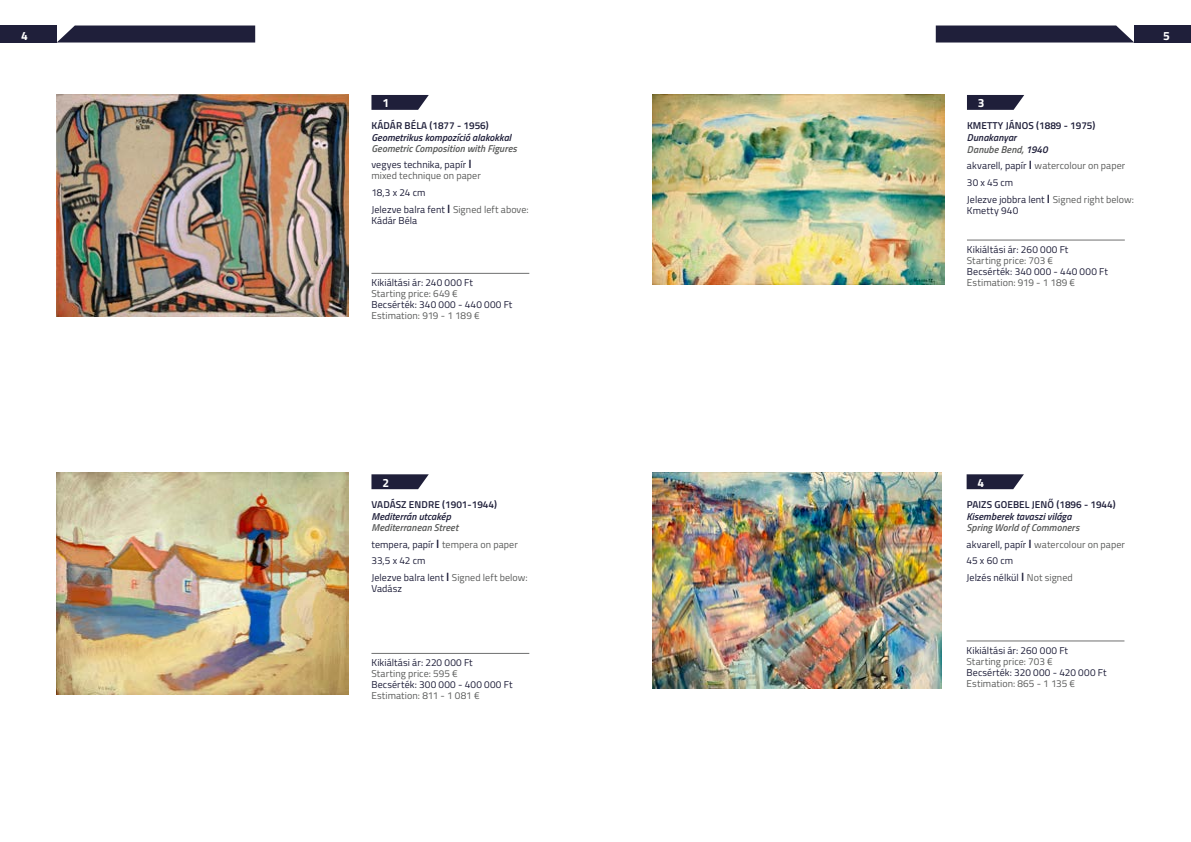
<style>
.page{position:relative;width:1191px;height:842px;background:#fff}
.page>*{position:absolute;margin:0;border:0;box-sizing:border-box;transform-origin:0 0}
.t1{font:700 12px "Titillium Web";color:#fff}
.t2{font:10px/16.7px "Titillium Web";letter-spacing:.01em;color:#1f1f3a}
.t3{font:10px "Titillium Web";letter-spacing:.005em;color:#5b5c5b}
.t4{font:italic 600 10px/12px "Titillium Web";letter-spacing:.005em;color:#1f1f3a}
.t5{font:600 10px "Titillium Web";letter-spacing:.01em;color:#1f1f3a}
.t6{font:italic 600 10px/16.7px "Titillium Web";letter-spacing:.005em;color:#5b5c5b}
.s1{font-weight:400;font-style:normal;color:#1f1f3a}
.s2{font-style:normal;font-size:12px;color:#1f1f3a}
.s3{font-weight:600;font-size:12px}
.s4{color:#5b5c5b}
.s5{font-weight:600;font-style:italic;color:#5b5c5b}
</style>
<div class="page">
<div style="left:0;top:26px;width:57px;height:17px;background:#1f1f3a"></div>
<svg style="left:57px;top:26px;width:198px;height:17px;background:#2e2e47"></svg>
<div style="left:1134px;top:26px;width:57px;height:17px;background:#1f1f3a"></div>
<svg style="left:935px;top:26px;width:199px;height:17px;background:#2f2f48"></svg>
<svg style="left:371px;top:95px;width:58px;height:15px"></svg>
<img style="left:57px;top:95px;width:292px;height:222px">
<hr style="left:371px;top:273px;width:158px;height:1px;background:#6f7070">
<svg style="left:371px;top:474px;width:58px;height:15px"></svg>
<img style="left:57px;top:473px;width:292px;height:222px">
<hr style="left:371px;top:653px;width:158px;height:1px;background:#6f7070">
<svg style="left:967px;top:95px;width:57px;height:15px"></svg>
<img style="left:652px;top:95px;width:292px;height:189px">
<hr style="left:967px;top:240px;width:157px;height:1px;background:#6f7070">
<svg style="left:966px;top:474px;width:58px;height:15px"></svg>
<img style="left:652px;top:473px;width:289px;height:215px">
<hr style="left:966px;top:640px;width:158px;height:1px;background:#6f7070">
<p class="t1" style="left:21px;top:26px;width:8px">4</p>
<p class="t1" style="left:1163px;top:26px;width:8px">5</p>
<p class="t1" style="left:382px;top:94px;width:8px">1</p>
<p class="t5" style="left:371px;top:118px;width:119px">KÁDÁR BÉLA (1877 - 1956)</p>
<p class="t4" style="left:371px;top:130px;width:141px">Geometrikus kompozíció alakokkal</p>
<p class="t6" style="left:371px;top:139px;width:147px">Geometric Composition with Figures <span class="s1">vegyes technika, papír</span> <span class="s2">I</span></p>
<p class="t3" style="left:371px;top:168px;width:111px">mixed technique on paper</p>
<p class="t2" style="left:371px;top:184px;width:159px">18,3 x 24 cm<br>Jelezve balra fent <span class="s3">I</span> <span class="s4">Signed left above:</span></p>
<p class="t2" style="left:371px;top:211px;width:47px">Kádár Béla</p>
<p class="t2" style="left:371px;top:274px;width:103px">Kikiáltási ár: 240 000 Ft</p>
<p class="t3" style="left:371px;top:286px;width:88px">Starting price: 649 €</p>
<p class="t2" style="left:371px;top:296px;width:142px">Becsérték: 340 000 - 440 000 Ft</p>
<p class="t3" style="left:371px;top:308px;width:110px">Estimation: 919 - 1 189 €</p>
<p class="t1" style="left:382px;top:473px;width:8px">2</p>
<p class="t5" style="left:371px;top:497px;width:127px">VADÁSZ ENDRE (1901-1944)</p>
<p class="t4" style="left:371px;top:510px;width:81px">Mediterrán utcakép</p>
<p class="t2" style="left:371px;top:519px;width:158px"><span class="s5">Mediterranean Street<br></span>tempera, papír <span class="s3">I</span> <span class="s4">tempera on paper<br></span>33,5 x 42 cm<br>Jelezve balra lent <span class="s3">I</span> <span class="s4">Signed left below:</span></p>
<p class="t2" style="left:371px;top:580px;width:32px">Vadász</p>
<p class="t2" style="left:371px;top:654px;width:103px">Kikiáltási ár: 220 000 Ft</p>
<p class="t3" style="left:371px;top:666px;width:88px">Starting price: 595 €</p>
<p class="t2" style="left:371px;top:676px;width:143px">Becsérték: 300 000 - 400 000 Ft</p>
<p class="t3" style="left:371px;top:688px;width:110px">Estimation: 811 - 1 081 €</p>
<p class="t1" style="left:977px;top:94px;width:8px">3</p>
<p class="t5" style="left:967px;top:118px;width:130px">KMETTY JÁNOS (1889 - 1975)</p>
<p class="t4" style="left:967px;top:130px;width:82px">Dunakanyar<br><span class="s4">Danube Bend,</span> 1940</p>
<p class="t2" style="left:967px;top:157px;width:168px">akvarell, papír <span class="s3">I</span> <span class="s4">watercolour on paper<br></span>30 x 45 cm<br>Jelezve jobbra lent <span class="s3">I</span> <span class="s4">Signed right below:</span></p>
<p class="t2" style="left:967px;top:201px;width:53px">Kmetty 940</p>
<p class="t2" style="left:967px;top:240px;width:103px">Kikiáltási ár: 260 000 Ft</p>
<p class="t3" style="left:967px;top:253px;width:88px">Starting price: 703 €</p>
<p class="t2" style="left:967px;top:262px;width:142px">Becsérték: 340 000 - 440 000 Ft</p>
<p class="t3" style="left:967px;top:275px;width:110px">Estimation: 919 - 1 189 €</p>
<p class="t1" style="left:977px;top:473px;width:8px">4</p>
<p class="t5" style="left:966px;top:497px;width:151px">PAIZS GOEBEL JENŐ (1896 - 1944)</p>
<p class="t4" style="left:966px;top:510px;width:106px">Kisemberek tavaszi világa</p>
<p class="t2" style="left:966px;top:519px;width:160px"><span class="s5">Spring World of Commoners<br></span>akvarell, papír <span class="s3">I</span> <span class="s4">watercolour on paper<br></span>45 x 60 cm<br>Jelzés nélkül <span class="s3">I</span> <span class="s4">Not signed</span></p>
<p class="t2" style="left:966px;top:642px;width:103px">Kikiáltási ár: 260 000 Ft</p>
<p class="t3" style="left:966px;top:654px;width:88px">Starting price: 703 €</p>
<p class="t2" style="left:966px;top:664px;width:141px">Becsérték: 320 000 - 420 000 Ft</p>
<p class="t3" style="left:966px;top:676px;width:110px">Estimation: 865 - 1 135 €</p>
</div>
